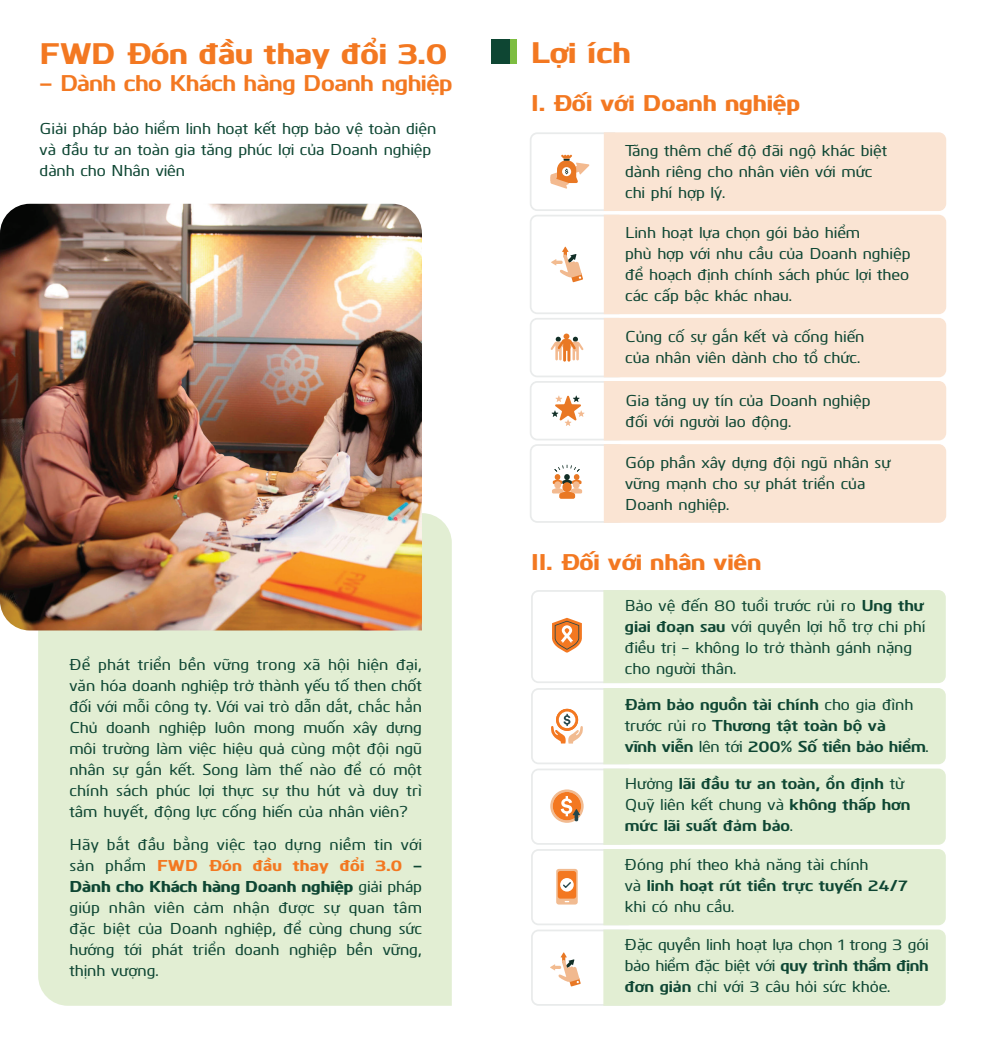
<style>
.page{position:relative;width:983px;height:1042px;background:#fff}
.page>*{position:absolute;margin:0;border:0;box-sizing:border-box;transform-origin:0 0}
.t1{font:800 29.75px "Kuro";color:#f37821}
.t2{font:800 22.75px "Kuro";color:#f37821}
.t3{font:700 22.75px "Kuro";letter-spacing:-.015em;color:#f37821}
.t4{font:500 15.75px/21px "Kuro";color:#0e4633}
.t5{font:700 15.75px/21px "Kuro";color:#0e4633}
.s1{font-weight:800}
.s2{font-weight:700}
.s3{font-weight:800;color:#f37821}
.s4{font-weight:500}
</style>
<div class="page">
<div style="left:38px;top:513px;width:413px;height:493px;background:#e2eed3"></div>
<svg style="left:531px;top:590px;width:414px;height:416px"></svg>
<div style="left:491px;top:39px;width:18px;height:24px;background:#0e4633"></div>
<div style="left:509px;top:39px;width:7px;height:24px;background:#7dbd41"></div>
<svg style="left:530px;top:132px;width:415px;height:391px"></svg>
<img style="left:0;top:204px;width:422px;height:426px">
<h1 class="t1" style="left:40px;top:31px;width:409px">FWD Đón đầu thay đổi 3.0</h1>
<h2 class="t3" style="left:40px;top:66px;width:414px"><span class="s1">-</span> Dành cho Khách hàng Doanh nghiệp</h2>
<p class="t4" style="left:40px;top:117px;width:398px">Giải pháp bảo hiểm linh hoạt kết hợp bảo vệ toàn diện và đầu tư an toàn gia tăng phúc lợi của Doanh nghiệp dành cho Nhân viên</p>
<h1 class="t1" style="left:530px;top:30px;width:101px">Lợi ích</h1>
<h2 class="t2" style="left:531px;top:86px;width:270px">I. Đối với Doanh nghiệp</h2>
<p class="t4" style="left:625px;top:139px;width:263px">Tăng thêm chế độ đãi ngộ khác biệt dành riêng cho nhân viên với mức chi phí hợp lý.</p>
<p class="t4" style="left:625px;top:221px;width:287px">Linh hoạt lựa chọn gói bảo hiểm<br>phù hợp với nhu cầu của Doanh nghiệp để hoạch định chính sách phúc lợi theo các cấp bậc khác nhau.</p>
<p class="t4" style="left:625px;top:325px;width:241px">Củng cố sự gắn kết và cống hiến của nhân viên dành cho tổ chức.</p>
<p class="t4" style="left:625px;top:388px;width:246px">Gia tăng uy tín của Doanh nghiệp đối với người lao động.</p>
<p class="t4" style="left:625px;top:451px;width:267px">Góp phần xây dựng đội ngũ nhân sự vững mạnh cho sự phát triển của<br>Doanh nghiệp.</p>
<h2 class="t2" style="left:531px;top:545px;width:232px">II. Đối với nhân viên</h2>
<p class="t4" style="left:624px;top:594px;width:302px;text-align:justify">Bảo vệ đến 80 tuổi trước rủi ro <span class="s2">Ung thư giai đoạn sau</span> với quyền lợi hỗ trợ chi phí điều trị - không lo trở thành gánh nặng</p>
<p class="t4" style="left:69px;top:653px;width:354px">Để phát triển bền vững trong xã hội hiện đại,</p>
<p class="t4" style="left:624px;top:656px;width:113px">cho người thân.</p>
<p class="t4" style="left:69px;top:674px;width:354px;text-align:justify">văn hóa doanh nghiệp trở thành yếu tố then chốt đối với mỗi công ty. Với vai trò dẫn dắt, chắc hẳn Chủ doanh nghiệp luôn mong muốn xây dựng môi trường làm việc hiệu quả cùng một đội ngũ nhân sự gắn kết. Song làm thế nào để có một chính sách phúc lợi thực sự thu hút và duy trì tâm huyết, động lực cống hiến của nhân viên?</p>
<p class="t4" style="left:69px;top:833px;width:354px;text-align:justify">Hãy bắt đầu bằng việc tạo dựng niềm tin với sản phẩm <span class="s3">FWD Đón đầu thay đổi 3.0</span> <span class="s1">- Dành cho Khách hàng Doanh nghiệp</span> giải pháp giúp nhân viên cảm nhận được sự quan tâm đặc biệt của Doanh nghiệp, để cùng chung sức hướng tới phát triển doanh nghiệp bền vững, thịnh vượng.</p>
<p class="t5" style="left:624px;top:693px;width:305px">Đảm bảo nguồn tài chính <span class="s4">cho gia đình trước rủi ro</span> Thương tật toàn bộ và<br>vĩnh viễn <span class="s4">lên tới</span> 200% Số tiền bảo hiểm<span class="s4">.</span></p>
<p class="t5" style="left:624px;top:772px;width:287px"><span class="s4">Hưởng</span> lãi đầu tư an toàn, ổn định <span class="s4">từ<br>Quỹ liên kết chung và</span> không thấp hơn mức lãi suất đảm bảo<span class="s4">.</span></p>
<p class="t4" style="left:624px;top:852px;width:284px">Đóng phí theo khả năng tài chính<br>và <span class="s2">linh hoạt rút tiền trực tuyến 24/7 </span>khi có nhu cầu.</p>
<p class="t4" style="left:624px;top:933px;width:305px;text-align:justify">Đặc quyền linh hoạt lựa chọn 1 trong 3 gói bảo hiểm đặc biệt với <span class="s2">quy trình thẩm định đơn giản</span> chỉ với 3 câu hỏi sức khỏe.</p>
</div>
